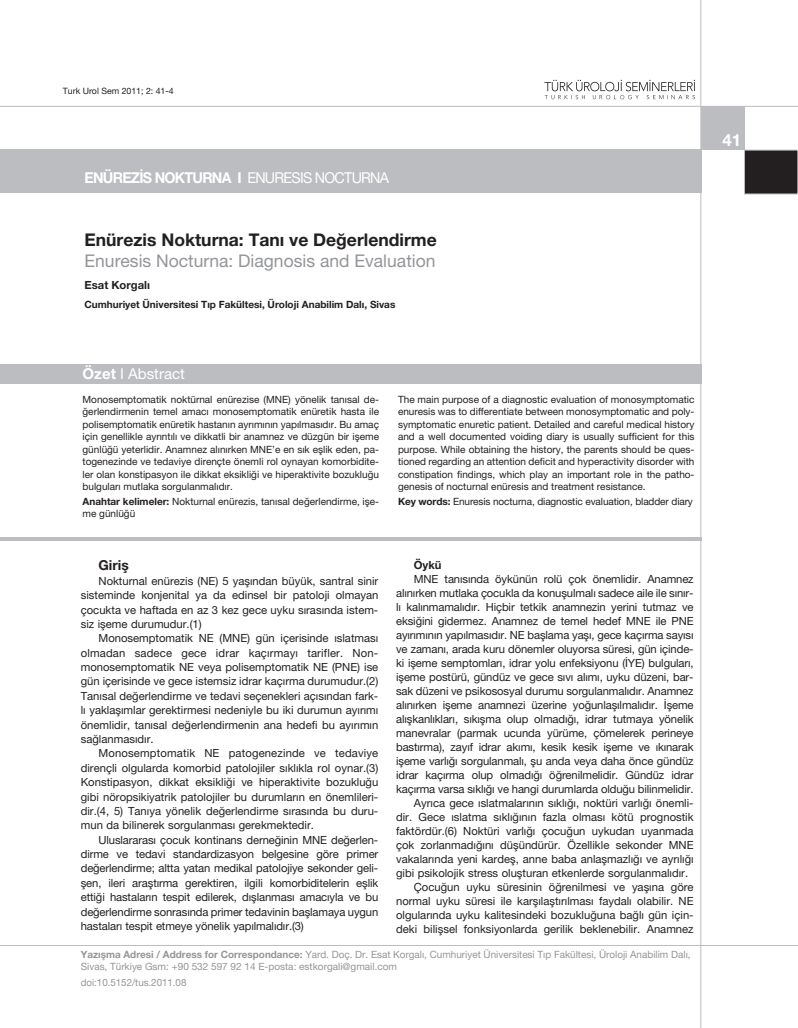
<style>
.page{position:relative;width:798px;height:1028px;background:#fff}
.page>*{position:absolute;margin:0;border:0;box-sizing:border-box;transform-origin:0 0}
.t1{font:17.5px "Helvetica Neu";color:#939598}
.t2{font:700 17.5px "Helvetica Neu";color:#231f20}
.t3{font:700 16.88px "Helvetica Neu";color:#fff}
.t4{font:700 15px "Helvetica Neu";letter-spacing:-.05em;color:#fff;scale:.95 1}
.t5{font:15px "Helvetica Neu";color:#fff}
.t6{font:700 13.75px "Helvetica Neu";color:#231f20}
.t7{font:11.25px/14.4px "Helvetica Neu";letter-spacing:-.01em;color:#231f20;text-align:justify}
.t8{font:700 11.25px "Helvetica Neu";color:#231f20}
.t9{font:10px/12.5px "Helvetica Neu";color:#231f20;text-align:justify}
.t10{font:10px/12px "Helvetica Neu";color:#939598}
.t11{font:700 10px "Helvetica Neu";color:#231f20}
.t12{font:8.75px "Helvetica Neu";color:#231f20}
.s1{font-weight:400}
.s2{font-weight:700}
</style>
<div class="page">
<div style="left:0;top:149px;width:701px;height:44px;background:#bcbdc0"></div>
<div style="left:700px;top:106px;width:44px;height:44px;background:#bcbdc0"></div>
<div style="left:744px;top:150px;width:53px;height:44px;background:#231f20"></div>
<div style="left:744px;top:150px;width:53px;height:44px;border:1px solid #bcbdc0"></div>
<div style="left:0;top:364px;width:701px;height:19px;background:#bcbdc0"></div>
<hr style="left:700px;top:0;width:1px;height:1028px;background:#bcbdc0">
<hr style="left:0;top:106px;width:797px;height:1px;background:#bcbdc0">
<hr style="left:0;top:945px;width:797px;height:1px;background:#bcbdc0">
<svg style="left:544px;top:80px;width:150px;height:19px"></svg>
<hr style="left:0;top:537px;width:701px;height:4px;background:#bcbdc0">
<p class="t12" style="left:63px;top:88px;width:112px">Turk Urol Sem 2011; 2: 41-4</p>
<h3 class="t4" style="left:84px;top:168px;width:322px">ENÜREZİS NOKTURNA I <span class="s1">ENURESIS NOCTURNA</span></h3>
<h1 class="t2" style="left:84px;top:229px;width:353px">Enürezis Nokturna: Tanı ve Değerlendirme</h1>
<h1 class="t1" style="left:84px;top:254px;width:352px">Enuresis Nocturna: Diagnosis and Evaluation</h1>
<p class="t8" style="left:84px;top:278px;width:67px">Esat Korgalı</p>
<p class="t11" style="left:84px;top:299px;width:312px">Cumhuriyet Üniversitesi Tıp Fakültesi, Üroloji Anabilim Dalı, Sivas</p>
<h3 class="t5" style="left:82px;top:368px;width:104px"><span class="s2">Özet</span> I Abstract</h3>
<p class="t9" style="left:82px;top:394px;width:298px">Monosemptomatik noktürnal enürezise (MNE) yönelik tanısal de&shy;ğerlendirmenin temel amacı monosemptomatik enüretik hasta ile polisemptomatik enüretik hastanın ayrımının yapılmasıdır. Bu amaç için genellikle ayrıntılı ve dikkatli bir anamnez ve düzgün bir işeme günlüğü yeterlidir. Anamnez alınırken MNE’e en sık eşlik eden, pa&shy;togenezinde ve tedaviye dirençte önemli rol oynayan komorbidite&shy;ler olan konstipasyon ile dikkat eksikliği ve hiperaktivite bozukluğu bulguları mutlaka sorgulanmalıdır.</p>
<p class="t9" style="left:83px;top:495px;width:298px"><span class="s2">Anahtar kelimeler:</span> Nokturnal enürezis, tanısal değerlendirme, işe&shy;me günlüğü</p>
<p class="t6" style="left:98px;top:557px;width:32px">Giriş</p>
<p class="t7" style="left:81px;top:574px;width:299px;text-indent:18px">Nokturnal enürezis (NE) 5 yaşından büyük, santral sinir sisteminde konjenital ya da edinsel bir patoloji olmayan çocukta ve haftada en az 3 kez gece uyku sırasında istem&shy;siz işeme durumudur.(1)</p>
<p class="t7" style="left:81px;top:632px;width:299px;text-indent:18px">Monosemptomatik NE (MNE) gün içerisinde ıslatması olmadan sadece gece idrar kaçırmayı tarifler. Non&shy;monosemptomatik NE veya polisemptomatik NE (PNE) ise gün içerisinde ve gece istemsiz idrar kaçırma durumudur.(2)<br>Tanısal değerlendirme ve tedavi seçenekleri açısından fark&shy;lı yaklaşımlar gerektirmesi nedeniyle bu iki durumun ayırımı önemlidir, tanısal değerlendirmenin ana hedefi bu ayırımın sağlanmasıdır.</p>
<p class="t7" style="left:81px;top:747px;width:299px;text-indent:18px">Monosemptomatik NE patogenezinde ve tedaviye dirençli olgularda komorbid patolojiler sıklıkla rol oynar.(3)<br>Konstipasyon, dikkat eksikliği ve hiperaktivite bozukluğu gibi nöropsikiyatrik patolojiler bu durumların en önemlileri&shy;dir.(4, 5) Tanıya yönelik değerlendirme sırasında bu duru&shy;mun da bilinerek sorgulanması gerekmektedir.</p>
<p class="t7" style="left:81px;top:833px;width:299px;text-indent:18px">Uluslararası çocuk kontinans derneğinin MNE değerlen&shy;dirme ve tedavi standardizasyon belgesine göre primer değerlendirme; altta yatan medikal patolojiye sekonder geli&shy;şen, ileri araştırma gerektiren, ilgili komorbiditelerin eşlik ettiği hastaların tespit edilerek, dışlanması amacıyla ve bu değerlendirme sonrasında primer tedavinin başlamaya uygun hastaları tespit etmeye yönelik yapılmalıdır.(3)</p>
<p class="t9" style="left:398px;top:394px;width:298px">The main purpose of a diagnostic evaluation of monosymptomatic enuresis was to differentiate between monosymptomatic and poly&shy;symptomatic enuretic patient. Detailed and careful medical history and a well documented voiding diary is usually sufficient for this purpose. While obtaining the history, the parents should be ques&shy;tioned regarding an attention deficit and hyperactivity disorder with constipation findings, which play an important role in the patho&shy;genesis of nocturnal enüresis and treatment resistance.</p>
<p class="t9" style="left:398px;top:495px;width:296px"><span class="s2">Key words:</span> Enuresis nocturna, diagnostic evaluation, bladder diary</p>
<p class="t8" style="left:413px;top:557px;width:29px">Öykü</p>
<p class="t7" style="left:413px;top:572px;width:281px">MNE tanısında öykünün rolü çok önemlidir. Anamnez</p>
<p class="t7" style="left:396px;top:586px;width:299px">alınırken mutlaka çocukla da konuşulmalı sadece aile ile sınır-</p>
<p class="t7" style="left:396px;top:600px;width:299px">lı kalınmamalıdır. Hiçbir tetkik anamnezin yerini tutmaz ve</p>
<p class="t7" style="left:396px;top:614px;width:299px">eksiğini gidermez. Anamnez de temel hedef MNE ile PNE</p>
<p class="t7" style="left:396px;top:628px;width:299px">ayırımının yapılmasıdır. NE başlama yaşı, gece kaçırma sayısı</p>
<p class="t7" style="left:396px;top:642px;width:299px">ve zamanı, arada kuru dönemler oluyorsa süresi, gün içinde-</p>
<p class="t7" style="left:396px;top:656px;width:299px">ki işeme semptomları, idrar yolu enfeksiyonu (İYE) bulguları,</p>
<p class="t7" style="left:396px;top:670px;width:299px">işeme postürü, gündüz ve gece sıvı alımı, uyku düzeni, bar-</p>
<p class="t7" style="left:396px;top:684px;width:299px">sak düzeni ve psikososyal durumu sorgulanmalıdır. Anamnez</p>
<p class="t7" style="left:396px;top:698px;width:299px">alınırken işeme anamnezi üzerine yoğunlaşılmalıdır. İşeme</p>
<p class="t7" style="left:396px;top:712px;width:299px">alışkanlıkları, sıkışma olup olmadığı, idrar tutmaya yönelik</p>
<p class="t7" style="left:396px;top:726px;width:299px">manevralar (parmak ucunda yürüme, çömelerek perineye</p>
<p class="t7" style="left:396px;top:740px;width:299px">bastırma), zayıf idrar akımı, kesik kesik işeme ve ıkınarak</p>
<p class="t7" style="left:396px;top:754px;width:299px">işeme varlığı sorgulanmalı, şu anda veya daha önce gündüz</p>
<p class="t7" style="left:396px;top:768px;width:299px">idrar kaçırma olup olmadığı öğrenilmelidir. Gündüz idrar</p>
<p class="t7" style="left:396px;top:782px;width:299px">kaçırma varsa sıklığı ve hangi durumlarda olduğu bilinmelidir.</p>
<p class="t7" style="left:413px;top:796px;width:281px">Ayrıca gece ıslatmalarının sıklığı, noktüri varlığı önemli-</p>
<p class="t7" style="left:396px;top:810px;width:299px">dir. Gece ıslatma sıklığının fazla olması kötü prognostik</p>
<p class="t7" style="left:396px;top:824px;width:299px">faktördür.(6) Noktüri varlığı çocuğun uykudan uyanmada</p>
<p class="t7" style="left:396px;top:838px;width:299px">çok zorlanmadığını düşündürür. Özellikle sekonder MNE</p>
<p class="t7" style="left:396px;top:852px;width:299px">vakalarında yeni kardeş, anne baba anlaşmazlığı ve ayrılığı</p>
<p class="t7" style="left:396px;top:866px;width:293px">gibi psikolojik stress oluşturan etkenlerde sorgulanmalıdır.</p>
<p class="t7" style="left:413px;top:880px;width:281px">Çocuğun uyku süresinin öğrenilmesi ve yaşına göre</p>
<p class="t7" style="left:396px;top:894px;width:299px">normal uyku süresi ile karşılaştırılması faydalı olabilir. NE</p>
<p class="t7" style="left:396px;top:908px;width:299px">olgularında uyku kalitesindeki bozukluğuna bağlı gün için-</p>
<p class="t7" style="left:396px;top:922px;width:299px">deki bilişsel fonksiyonlarda gerilik beklenebilir. Anamnez</p>
<p class="t10" style="left:81px;top:949px;width:611px"><span class="s2">Yaz›şma Adresi / Address for Correspondance:</span> Yard. Doç. Dr. Esat Korgalı, Cumhuriyet Üniversitesi Tıp Fakültesi, Üroloji Anabilim Dalı,<br>Sivas, Türkiye Gsm: +90 532 597 92 14 E-posta: estkorgali@gmail.com</p>
<p class="t10" style="left:81px;top:977px;width:107px">doi:10.5152/tus.2011.08</p>
<h2 class="t3" style="left:722px;top:129px;width:20px">41</h2>
</div>
